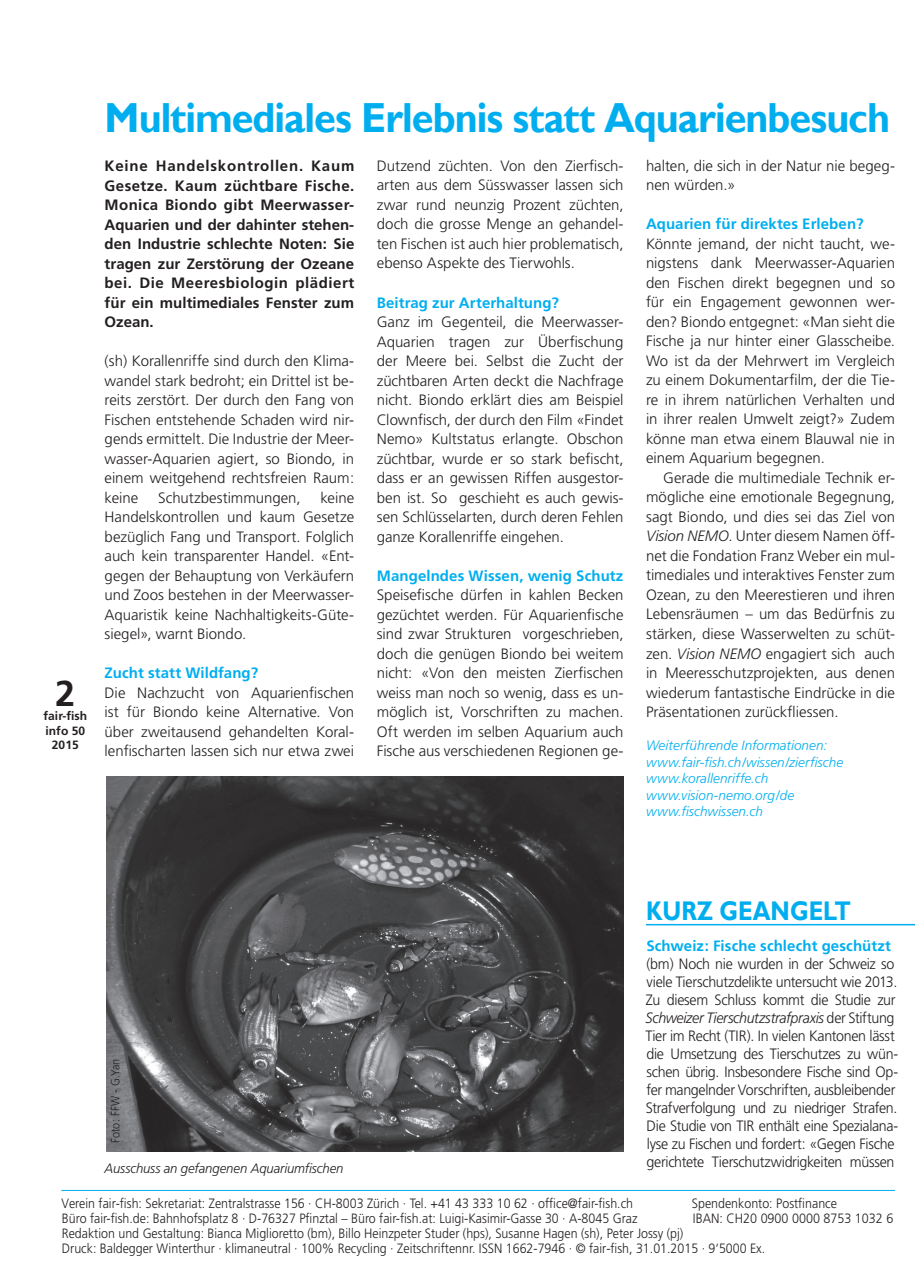
<style>
.page{position:relative;width:915px;height:1276px;background:#fff}
.page>*{position:absolute;margin:0;border:0;box-sizing:border-box;transform-origin:0 0}
.t1{font:700 42px "Gill Sans";letter-spacing:-.025em;color:#00aeef;scale:.94 1}
.t2{font:700 36px "Frutiger";color:#231f20}
.t3{font:700 27px "Gill Sans";color:#00aeef;scale:.85 1}
.t4{font:300 15px/19.5px "Frutiger";letter-spacing:-.005em;color:#231f20;text-align:justify}
.t5{font:300 15px/18px "Frutiger";letter-spacing:-.005em;color:#231f20;scale:.95 1}
.t6{font:700 15px/19.5px "Frutiger";color:#231f20;text-align:justify}
.t7{font:700 15px "Frutiger";letter-spacing:.005em;color:#00aeef}
.t8{font:300 13.5px/15px "Frutiger";color:#231f20;scale:.92 1}
.t9{font:italic 300 13.5px/16.5px "Frutiger";letter-spacing:.005em;color:#00aeef}
.t10{font:italic 300 13.5px "Frutiger";letter-spacing:-.01em;color:#231f20}
.t11{font:300 13.5px "Frutiger";color:#231f20;scale:.93 1}
.t12{font:700 12px/14.4px "Frutiger";color:#231f20;text-align:center}
.t13{font:300 12px "Frutiger";letter-spacing:.005em;color:#231f20;scale:.9 1}
.s1{font-style:italic}
.s2{font-style:inherit}
</style>
<div class="page">
<hr style="left:61px;top:1190px;width:833px;height:1px;background:#00aeef">
<hr style="left:645px;top:924px;width:269px;height:1px;background:#00aeef">
<img style="left:106px;top:777px;width:517px;height:374px">
<h2 class="t2" style="left:55px;top:672px;width:22px">2</h2>
<p class="t12" style="left:44px;top:709px;width:45px">fair-fish info 50<br>2015</p>
<h1 class="t1" style="left:105px;top:93px;width:836px">Multimediales Erlebnis statt Aquarienbesuch</h1>
<p class="t6" style="left:105px;top:156px;width:251px">Keine Handelskontrollen. Kaum Gesetze. Kaum züchtbare Fische.<br>Monica Biondo gibt Meerwasser-Aquarien und der dahinter stehen&shy;den Industrie schlechte Noten: Sie tragen zur Zerstörung der Ozeane bei. Die Meeresbiologin plädiert für ein multimediales Fenster zum Ozean.</p>
<p class="t4" style="left:105px;top:351px;width:251px">(sh) Korallenriffe sind durch den Klima&shy;wandel stark bedroht; ein Drittel ist be&shy;reits zerstört. Der durch den Fang von Fischen entstehende Schaden wird nir&shy;gends ermittelt. Die Industrie der Meer&shy;wasser-Aquarien agiert, so Biondo, in einem weitgehend rechtsfreien Raum: keine</p>
<p class="t4" style="left:376px;top:156px;width:248px">Dutzend züchten. Von den Zierfisch&shy;arten aus dem Süsswasser lassen sich zwar rund neunzig Prozent züchten, doch die grosse Menge an gehandel&shy;ten Fischen ist auch hier problematisch, ebenso Aspekte des Tierwohls.</p>
<p class="t7" style="left:376px;top:293px;width:184px">Beitrag zur Arterhaltung?</p>
<p class="t4" style="left:376px;top:312px;width:248px">Ganz im Gegenteil, die Meerwasser-Aquarien tragen zur Überfischung der Meere bei. Selbst die Zucht der züchtbaren Arten deckt die Nachfrage nicht. Biondo erklärt dies am Beispiel Clownfisch, der durch den Film «Findet Nemo» Kultstatus erlangte. Obschon züchtbar, wurde er so stark befischt, dass er an gewissen Riffen ausgestor&shy;ben ist. So geschieht es auch gewis&shy;sen Schlüsselarten, durch deren Fehlen ganze Korallenriffe eingehen.</p>
<p class="t7" style="left:376px;top:566px;width:248px">Mangelndes Wissen, wenig Schutz</p>
<p class="t4" style="left:376px;top:585px;width:248px">Speisefische dürfen in kahlen Becken gezüchtet werden. Für Aquarienfische sind zwar Strukturen vorgeschrieben, doch die genügen Biondo bei weitem nicht: «Von den meisten Zierfischen weiss man noch so wenig, dass es un&shy;möglich ist, Vorschriften zu machen.<br>Oft werden im selben Aquarium auch Fische aus verschiedenen Regionen ge-</p>
<p class="t4" style="left:645px;top:156px;width:250px">halten, die sich in der Natur nie begeg&shy;nen würden.»</p>
<p class="t7" style="left:645px;top:215px;width:219px">Aquarien für direktes Erleben?</p>
<p class="t4" style="left:645px;top:234px;width:250px">Könnte jemand, der nicht taucht, we&shy;nigstens dank Meerwasser-Aquarien den Fischen direkt begegnen und so für ein Engagement gewonnen wer&shy;den? Biondo entgegnet: «Man sieht die Fische ja nur hinter einer Glasscheibe.<br>Wo ist da der Mehrwert im Vergleich zu einem Dokumentarfilm, der die Tie&shy;re in ihrem natürlichen Verhalten und in ihrer realen Umwelt zeigt?» Zudem könne man etwa einem Blauwal nie in einem Aquarium begegnen.</p>
<p class="t4" style="left:645px;top:468px;width:250px;text-indent:17px">Gerade die multimediale Technik er&shy;mögliche eine emotionale Begegnung, sagt Biondo, und dies sei das Ziel von <span class="s1">Vision NEMO</span>. Unter diesem Namen öff&shy;net die Fondation Franz Weber ein mul&shy;timediales und interaktives Fenster zum Ozean, zu den Meerestieren und ihren Lebensräumen – um das Bedürfnis zu stärken, diese Wasserwelten zu schüt&shy;zen. <span class="s1">Vision NEMO</span> engagiert sich auch in Meeresschutzprojekten, aus denen wiederum fantastische Eindrücke in die Präsentationen zurückfliessen.</p>
<p class="t9" style="left:645px;top:738px;width:198px">Weiterführende Informationen: www.fair-fish.ch/wissen/zierfische www.korallenriffe.ch www.vision-nemo.org/de www.fischwissen.ch</p>
<p class="t4" style="left:105px;top:488px;width:251px;text-indent:216px">keine Handelskontrollen und kaum Gesetze bezüglich Fang und Transport. Folglich auch kein transparenter Handel. «Ent&shy;gegen der Behauptung von Verkäufern und Zoos bestehen in der Meerwasser-Aquaristik keine Nachhaltigkeits-Güte&shy;siegel», warnt Biondo.</p>
<p class="t7" style="left:105px;top:664px;width:155px">Zucht statt Wildfang?</p>
<p class="t4" style="left:105px;top:683px;width:251px">Die Nachzucht von Aquarienfischen ist für Biondo keine Alternative. Von über zweitausend gehandelten Koral&shy;lenfischarten lassen sich nur etwa zwei</p>
<p class="t4" style="left:158px;top:488px;width:144px">Schutzbestimmungen,</p>
<p class="t13" style="left:109px;top:1143px;width:95px;rotate:-90deg">Foto: FFW - G.Yan</p>
<p class="t10" style="left:105px;top:1161px;width:240px">Ausschuss an gefangenen Aquariumfischen</p>
<h3 class="t3" style="left:645px;top:894px;width:242px">KURZ GEANGELT</h3>
<p class="t7" style="left:646px;top:937px;width:246px">Schweiz: Fische schlecht geschützt</p>
<p class="t5" style="left:645px;top:955px;width:268px">(bm) Noch nie wurden in der Schweiz so viele Tierschutzdelikte untersucht wie 2013.<br>Zu diesem Schluss kommt die Studie zur <span class="s1">Schweizer Tierschutzstrafpraxis</span> der Stiftung Tier im Recht (TIR). In vielen Kantonen lässt die Umsetzung des Tierschutzes zu wün&shy;schen übrig. Insbesondere Fische sind Op&shy;fer mangelnder Vorschriften, ausbleibender Strafverfolgung und zu niedriger Strafen.<br>Die Studie von TIR enthält eine Spezialana&shy;lyse zu Fischen und fordert: «Gegen Fische gerichtete Tierschutzwidrigkeiten müssen</p>
<p class="t8" style="left:61px;top:1196px;width:622px">Verein fair-fish: Sekretariat: Zentralstrasse 156 · CH-8003 Zürich · Tel. +41 43 333 10 62 · office@fair-fish.ch</p>
<p class="t8" style="left:691px;top:1196px;width:159px">Spendenkonto: Postfinance</p>
<p class="t8" style="left:62px;top:1211px;width:627px">Büro fair-fish.de: Bahnhofsplatz 8 · D-76327 Pfinztal <span class="s2">–</span> Büro fair-fish.at: Luigi-Kasimir-Gasse 30 · A-8045 Graz</p>
<p class="t11" style="left:692px;top:1210px;width:217px">IBAN: CH20 0900 0000 8753 1032 6</p>
<p class="t8" style="left:62px;top:1226px;width:765px">Redaktion und Gestaltung: Bianca Miglioretto (bm), Billo Heinzpeter Studer (hps), Susanne Hagen (sh), Peter Jossy (pj)<br>Druck: Baldegger Winterthur · klimaneutral · 100% Recycling · Zeitschriftennr. ISSN 1662-7946 · © fair-fish, 31.01.2015 · 9‘5000 Ex.</p>
</div>
